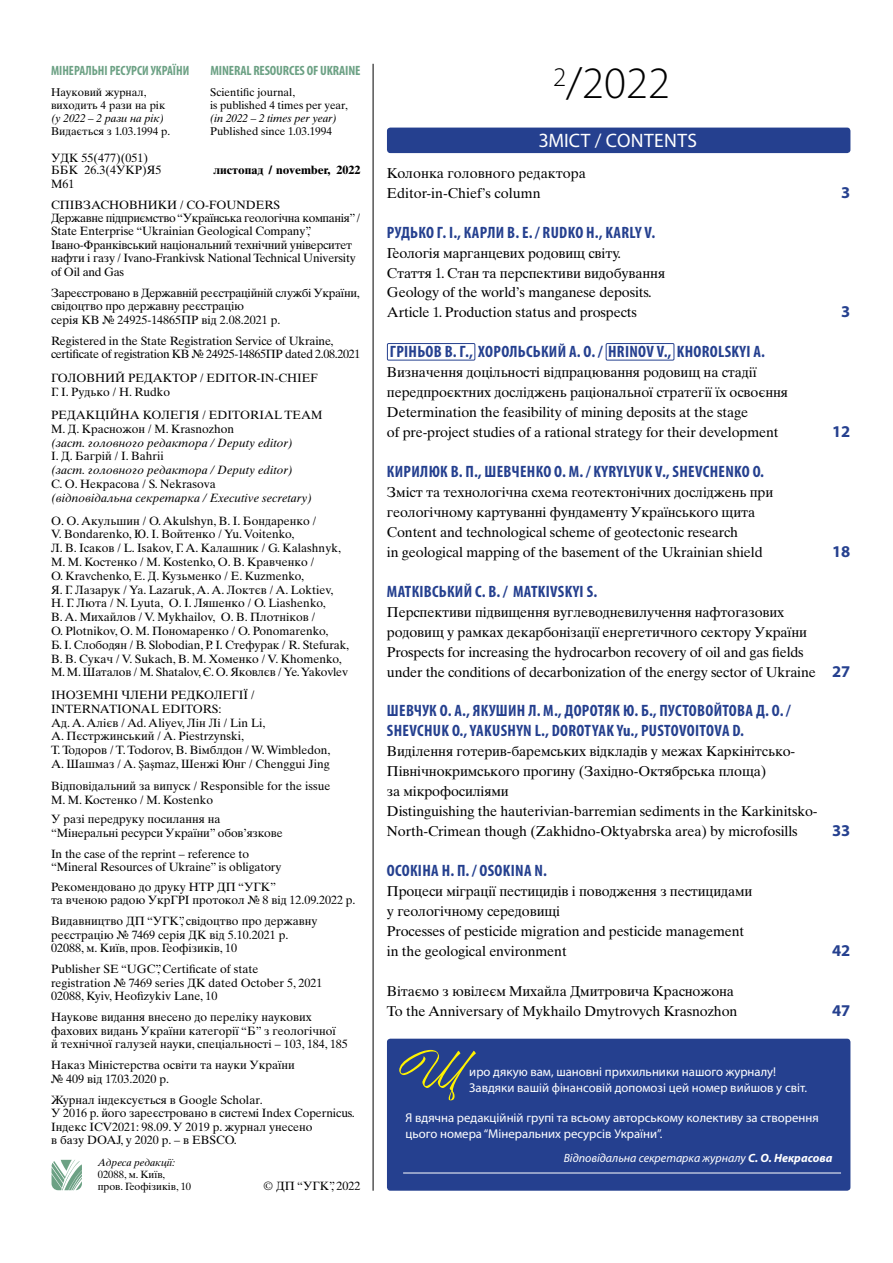
<style>
.page{position:relative;width:893px;height:1263px;background:#fff}
.page>*{position:absolute;margin:0;border:0;box-sizing:border-box;transform-origin:0 0}
.t1{font:300 45px "Myriad Pro";color:#000}
.t2{font:19.5px "Myriad Pro";letter-spacing:.02em;color:#fff}
.t3{font:700 condensed 16.5px/20px "Myriad Pro";letter-spacing:.02em;color:#25408f}
.t4{font:700 16.5px "Myriad Pro";color:#25408f}
.t5{font:14.25px/20px "Times Ten LT Std";letter-spacing:-.01em;color:#000}
.t6{font:700 condensed 13.5px "Myriad Pro";letter-spacing:-.01em;color:#6ca184}
.t7{font:700 condensed 13.5px "Myriad Pro";letter-spacing:-.01em;color:#6ca184;scale:.95 1}
.t8{font:12.75px/15.3px "Myriad Pro";color:#fff}
.t9{font:12px/13.5px "Times Ten LT Std";color:#000}
.t10{font:12px/13.5px "Times Ten LT Std";letter-spacing:-.02em;color:#000}
.t11{font:italic 12px "Times Ten LT Std";color:#000}
.t12{font:12px/13.5px "Times Ten LT Std";letter-spacing:-.03em;color:#000}
.t13{font:italic 12px "Myriad Pro";color:#fff}
.t14{font:700 12px "Times Ten LT Std";color:#000}
.t15{font:11.25px "Times Ten LT Std";color:#000}
.t16{font:italic 11.25px "Times Ten LT Std";letter-spacing:-.01em;color:#000}
.t17{font:10.5px/12px "Times Ten LT Std";color:#000}
.t18{font:italic 10.5px "Times Ten LT Std";letter-spacing:-.01em;color:#000}
.s1{font-family:"Minion Pro"}
.s2{font-weight:700}
</style>
<div class="page">
<div style="left:387px;top:128px;width:463px;height:25px;background:#25408f;border-radius:3px"></div>
<hr style="left:373px;top:64px;width:1px;height:1127px;background:#000">
<svg style="left:52px;top:1160px;width:30px;height:30px"></svg>
<div style="left:387px;top:1039px;width:463px;height:152px;background:#25408f;border-radius:3px"></div>
<hr style="left:403px;top:1173px;width:438px;height:1px;background:#fff">
<svg style="left:399px;top:1050px;width:77px;height:50px"></svg>
<div style="left:387px;top:343px;width:88px;height:18px;border:1px solid #25408f"></div>
<div style="left:606px;top:343px;width:68px;height:18px;border:1px solid #25408f"></div>
<p class="t7" style="left:51px;top:62px;width:147px">МІНЕРАЛЬНІ РЕСУРСИ УКРАЇНИ</p>
<p class="t6" style="left:210px;top:62px;width:152px">MINERAL RESOURCES OF UKRAINE</p>
<p class="t15" style="left:51px;top:86px;width:97px">Науковий журнал,</p>
<p class="t15" style="left:210px;top:86px;width:87px">Scientific journal,</p>
<p class="t15" style="left:51px;top:99px;width:116px">виходить 4 рази на рік</p>
<p class="t15" style="left:210px;top:99px;width:139px">is published 4 times per year,</p>
<p class="t16" style="left:51px;top:111px;width:115px">(у 2022 – 2 рази на рік)</p>
<p class="t16" style="left:210px;top:111px;width:128px">(in 2022 – 2 times per year)</p>
<p class="t15" style="left:51px;top:124px;width:121px">Видається з 1.03.1994 р.</p>
<p class="t15" style="left:210px;top:124px;width:123px">Published since 1.03.1994</p>
<p class="t9" style="left:51px;top:151px;width:112px;line-height:12.8px">УДК 55(477)(051)<br>ББК 26.3(4УКР)Я5</p>
<p class="t14" style="left:213px;top:163px;width:149px">листопад / november, 2022</p>
<p class="t9" style="left:51px;top:173px;width:231px;line-height:21px">М61<br>СПІВЗАСНОВНИКИ / CO-FOUNDERS</p>
<p class="t10" style="left:51px;top:211px;width:311px">Державне підприємство “Українська геологічна компанія” / State Enterprise “Ukrainian Geological Company”, Івано-Франківський національний технічний університет нафти і газу / Ivano-Frankivsk National Technical University of Oil and Gas</p>
<p class="t9" style="left:51px;top:286px;width:310px">Зареєстровано в Державній реєстраційній службі України, свідоцтво про державну реєстрацію<br>серія КВ № 24925-14865ПР від 2.08.2021 р.</p>
<p class="t12" style="left:51px;top:334px;width:311px">Registered in the State Registration Service of Ukraine, certificate of registration КВ № 24925-14865ПР dated 2.08.2021</p>
<p class="t9" style="left:51px;top:371px;width:268px">ГОЛОВНИЙ РЕДАКТОР / EDITOR-IN-CHIEF<br>Г. І. Рудько / H. Rudko</p>
<p class="t9" style="left:51px;top:408px;width:273px">РЕДАКЦІЙНА КОЛЕГІЯ / EDITORIAL TEAM<br>М. Д. Красножон / M. Krasnozhon</p>
<p class="t11" style="left:51px;top:435px;width:243px">(заст. головного редактора / Deputy editor)</p>
<p class="t9" style="left:51px;top:449px;width:114px">І. Д. Багрій / I. Bahrii</p>
<p class="t11" style="left:51px;top:463px;width:243px">(заст. головного редактора / Deputy editor)</p>
<p class="t9" style="left:51px;top:477px;width:166px">С. О. Некрасова / S. Nekrasova</p>
<p class="t11" style="left:51px;top:491px;width:263px">(відповідальна секретарка / Executive secretary)</p>
<p class="t9" style="left:51px;top:513px;width:300px">О. О. Акульшин / O. Akulshyn, В. І. Бондаренко /<br>V. Bondarenko, Ю. І. Войтенко / Yu. Voitenko,<br>Л. В. Ісаков / L. Isakov, Г. А. Калашник / G. Kalashnyk, М. М. Костенко / M. Kostenko, О. В. Кравченко /<br>O. Kravchenko, Е. Д. Кузьменко / E. Kuzmenko,<br>Я. Г. Лазарук / Ya. Lazaruk, А. А. Локтєв / A. Loktiev, Н. Г. Люта / N. Lyuta, О. І. Ляшенко / O. Liashenko,<br>В. А. Михайлов / V. Mykhailov, О. В. Плотніков /<br>O. Plotnikov, О. М. Пономаренко / O. Ponomarenko,<br>Б. І. Слободян / B. Slobodian, Р. І. Стефурак / R. Stefurak, В. В. Сукач / V. Sukach, В. М. Хоменко / V. Khomenko, М. М. Шаталов / M. Shatalov, Є. О. Яковлєв / Ye. Yakovlev</p>
<p class="t9" style="left:51px;top:688px;width:281px">ІНОЗЕМНІ ЧЛЕНИ РЕДКОЛЕГІЇ / INTERNATIONAL EDITORS:<br>Ад. А. Алієв / Ad. Aliyev, Лін Лі / Lin Li,<br>А. Пєстржинський / A. Piestrzynski,<br>Т. Тодоров / T. Todorov, В. Вімблдон / W. Wimbledon, А. Шашмаз / A. <span class="s1">Ş</span>a<span class="s1">ş</span>maz, Шенжі Юнг / Chenggui Jing</p>
<p class="t9" style="left:51px;top:779px;width:281px">Відповідальний за випуск / Responsible for the issue<br>М. М. Костенко / M. Kostenko</p>
<p class="t9" style="left:51px;top:812px;width:233px">У разі передруку посилання на “Мінеральні ресурси України” обов’язкове</p>
<p class="t9" style="left:51px;top:847px;width:232px">In the case of the reprint – reference to “Mineral Resources of Ukraine” is obligatory</p>
<p class="t9" style="left:51px;top:880px;width:306px">Рекомендовано до друку НТР ДП “УГК”<br>та вченою радою УкрГРІ протокол № 8 від 12.09.2022 р.</p>
<p class="t9" style="left:51px;top:914px;width:268px">Видавництво ДП “УГК”, свідоцтво про державну реєстрацію № 7469 серія ДК від 5.10.2021 р.<br>02088, м. Київ, пров. Геофізиків, 10</p>
<p class="t9" style="left:51px;top:962px;width:273px">Publisher SE “UGC”, Certificate of state<br>registration № 7469 series ДК dated October 5, 2021<br>02088, Kyiv, Heofizykiv Lane, 10</p>
<p class="t9" style="left:51px;top:1010px;width:298px">Наукове видання внесено до переліку наукових фахових видань України категорії “Б” з геологічної<br>й технічної галузей науки, спеціальності – 103, 184, 185</p>
<p class="t9" style="left:51px;top:1058px;width:245px">Наказ Міністерства освіти та науки України № 409 від 17.03.2020 р.</p>
<p class="t9" style="left:51px;top:1093px;width:305px">Журнал індексується в Google Scholar.<br>У 2016 р. його зареєстровано в системі Іndex Copernicus.<br>Індекс ICV2021: 98.09. У 2019 р. журнал унесено<br>в базу DOAJ, у 2020 р. – в EBSCO.</p>
<p class="t18" style="left:98px;top:1156px;width:79px">Адреса редакції:</p>
<p class="t17" style="left:98px;top:1168px;width:95px">02088, м. Київ, пров. Геофізиків, 10</p>
<p class="t9" style="left:264px;top:1179px;width:98px">© ДП “УГК”, 2022</p>
<h1 class="t1" style="left:553px;top:55px;width:118px"><sup>2</sup>/2022</h1>
<h2 class="t2" style="left:539px;top:128px;width:159px">ЗМІСТ / CONTENTS</h2>
<p class="t5" style="left:387px;top:163px;width:200px">Колонка головного редактора<br>Editor-in-Chief’s column</p>
<h3 class="t3" style="left:387px;top:222px;width:270px">РУДЬКО Г. І., КАРЛИ В. Е. / RUDKO H., KARLY V.</h3>
<p class="t5" style="left:387px;top:243px;width:280px">Геологія марганцевих родовищ світу.<br>Стаття 1. Стан та перспективи видобування Geology of the world’s manganese deposits.<br>Article 1. Production status and prospects</p>
<h3 class="t3" style="left:390px;top:341px;width:377px">ГРІНЬОВ В. Г., ХОРОЛЬСЬКИЙ А. О. / HRINOV V., KHOROLSKYI А.</h3>
<p class="t5" style="left:387px;top:362px;width:403px">Визначення доцільності відпрацювання родовищ на стадії передпроєктних досліджень раціональної стратегії їх освоєння Determination the feasibility of mining deposits at the stage<br>of pre-project studies of a rational strategy for their development</p>
<h3 class="t3" style="left:387px;top:461px;width:379px">КИРИЛЮК В. П., ШЕВЧЕНКО О. М. / KYRYLYUK V., SHEVCHENKO O.</h3>
<p class="t5" style="left:387px;top:482px;width:388px">Зміст та технологічна схема геотектонічних досліджень при геологічному картуванні фундаменту Українського щита Content and technological scheme of geotectonic research<br>in geological mapping of the basement of the Ukrainian shield</p>
<h3 class="t3" style="left:387px;top:581px;width:212px">МАТКІВСЬКИЙ С. В. / MATKIVSKYI S.</h3>
<p class="t5" style="left:387px;top:602px;width:430px">Перспективи підвищення вуглеводневилучення нафтогазових родовищ у рамках декарбонізації енергетичного сектору України Prospects for increasing the hydrocarbon recovery of oil and gas fields under the conditions of decarbonization of the energy sector of Ukraine</p>
<h3 class="t3" style="left:387px;top:701px;width:405px">ШЕВЧУК О. А., ЯКУШИН Л. М., ДОРОТЯК Ю. Б., ПУСТОВОЙТОВА Д. О. /<br>SHEVCHUK O., YAKUSHYN L., DOROTYAK Yu., PUSTOVOITOVA D.</h3>
<p class="t5" style="left:387px;top:741px;width:432px">Виділення готерив-баремських відкладів у межах Каркінітсько-Північнокримського прогину (Західно-Октябрська площа)<br>за мікрофосиліями<br>Distinguishing the hauterivian-barremian sediments in the Karkinitsko-North-Crimean though (Zakhidno-Оktyabrska area) by microfosills</p>
<h3 class="t3" style="left:387px;top:860px;width:162px">ОСОКІНА Н. П. / OSOKINA N.</h3>
<p class="t5" style="left:387px;top:881px;width:367px">Процеси міграції пестицидів і поводження з пестицидами у геологічному середовищі<br>Processes of pesticide migration and pesticide management in the geological environment</p>
<p class="t5" style="left:387px;top:981px;width:352px">Вітаємо з ювілеєм Михайла Дмитровича Красножона<br>To the Anniversary of Mykhailo Dmytrovych Krasnozhon</p>
<h3 class="t4" style="left:841px;top:181px;width:11px">3</h3>
<h3 class="t4" style="left:841px;top:301px;width:11px">3</h3>
<h3 class="t4" style="left:832px;top:421px;width:20px">12</h3>
<h3 class="t4" style="left:832px;top:540px;width:20px">18</h3>
<h3 class="t4" style="left:832px;top:660px;width:20px">27</h3>
<h3 class="t4" style="left:832px;top:820px;width:20px">33</h3>
<h3 class="t4" style="left:832px;top:939px;width:20px">42</h3>
<h3 class="t4" style="left:832px;top:999px;width:20px">47</h3>
<p class="t8" style="left:469px;top:1064px;width:339px">иро дякую вам, шановні прихильники нашого журналу!<br>Завдяки вашій фінансовій допомозі цей номер вийшов у світ.</p>
<p class="t8" style="left:405px;top:1109px;width:415px;line-height:16.2px">Я вдячна редакційній групі та всьому авторському колективу за створення цього номера “Мінеральних ресурсів України”.</p>
<p class="t13" style="left:564px;top:1150px;width:270px">Відповідальна секретарка журналу <span class="s2">С. О. Некрасова</span></p>
</div>
